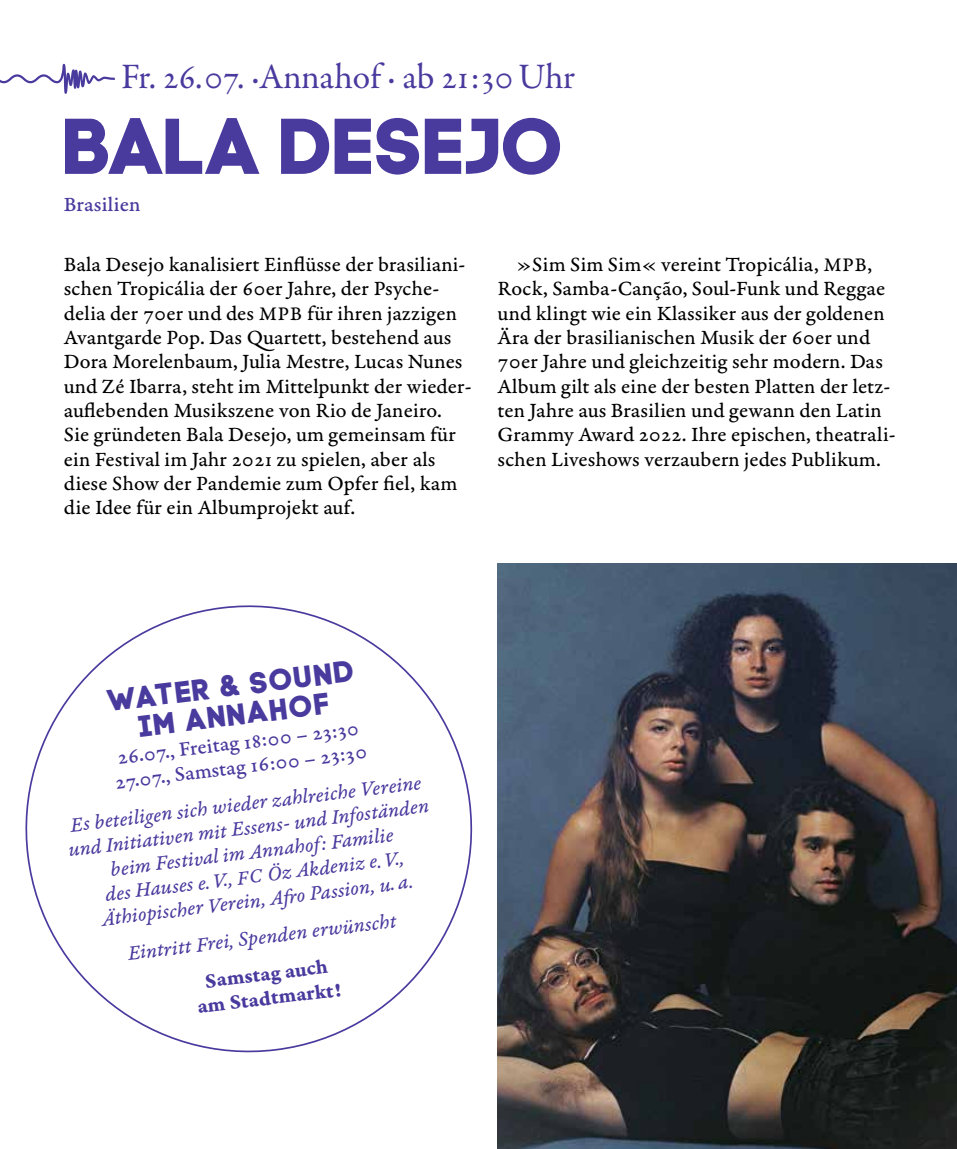
<style>
.page{position:relative;width:957px;height:1149px;background:#fff}
.page>*{position:absolute;margin:0;border:0;box-sizing:border-box;transform-origin:0 0}
.t1{font:78.75px "Code Pro Bold";letter-spacing:-.005em;color:#493a9e}
.t2{font:36px "Garamond Premr Pro";letter-spacing:-.01em;color:#493a9e}
.t3{font:29.93px/29.2px "Code Pro Bold";color:#493a9e;text-align:center}
.t4{font:21.38px/24.3px "Garamond Premr Pro Capt";letter-spacing:.005em;color:#000}
.t5{font:21.38px/24.3px "Garamond Premr Pro It Capt";color:#493a9e;text-align:center}
.t6{font:21.38px/24.3px "Garamond Premr Pro Med Capt";letter-spacing:.005em;color:#493a9e}
.t7{font:21.38px/24.3px "Garamond Premr Pro Bd Capt";color:#493a9e;text-align:center}
.s1{font-size:20.25px}
</style>
<div class="page">
<svg style="left:1px;top:64px;width:114px;height:30px"></svg>
<svg style="left:25px;top:605px;width:448px;height:448px"></svg>
<img style="left:497px;top:563px;width:460px;height:585px">
<h2 class="t2" style="left:121px;top:55px;width:455px">Fr. 26.07. ·Annahof · ab 21:30Uhr</h2>
<h1 class="t1" style="left:65px;top:99px;width:501px">BALA DESEJO</h1>
<p class="t6" style="left:64px;top:192px;width:78px">Brasilien</p>
<p class="t4" style="left:64px;top:253px;width:409px">Bala Desejo kanalisiert Einflüsse der brasiliani&shy;schen Tropicália der 60er Jahre, der Psyche&shy;delia der 70er und des <span class="s1">MPB</span> für ihren jazzigen Avantgarde Pop. Das Quartett, bestehend aus Dora Morelenbaum, Julia Mestre, Lucas Nunes und Zé Ibarra, steht im Mittelpunkt der wieder&shy;auflebenden Musikszene von Rio de Janeiro.<br>Sie gründeten Bala Desejo, um gemeinsam für ein Festival im Jahr 2021 zu spielen, aber als diese Show der Pandemie zum Opfer fiel, kam die Idee für ein Albumprojekt auf.</p>
<p class="t4" style="left:497px;top:253px;width:399px;text-indent:19px">»Sim Sim Sim« vereint Tropicália, <span class="s1">MPB</span>, Rock, Samba-Canção, Soul-Funk und Reggae und klingt wie ein Klassiker aus der goldenen Ära der brasilianischen Musik der 60er und 70er Jahre und gleichzeitig sehr modern. Das Album gilt als eine der besten Platten der letz&shy;ten Jahre aus Brasilien und gewann den Latin Grammy Award 2022. Ihre epischen, theatrali&shy;schen Liveshows verzaubern jedes Publikum.</p>
<h3 class="t3" style="left:106px;top:685px;width:250px;rotate:-7deg">WATER &amp; SOUND<br>IM ANNAHOF</h3>
<p class="t6" style="left:111px;top:746px;width:255px;rotate:-7deg">26.07., Freitag 18:00 – 23:30<br>27.07., Samstag 16:00 – 23:30</p>
<p class="t5" style="left:64px;top:814px;width:365px;rotate:-7deg">Es beteiligen sich wieder zahlreiche Vereine und Initiativen mit Essens- und Infoständen beim Festival im Annahof: Familie<br>des Hauses e.V., <span class="s1">FC</span> Öz Akdeniz e.V., Äthiopischer Verein, Afr o Passion, u. a.</p>
<p class="t5" style="left:127px;top:942px;width:272px;rotate:-7deg">Eintritt Frei, Spenden erwünscht</p>
<p class="t7" style="left:193px;top:970px;width:146px;rotate:-7deg">Samstag auch am Stadtmarkt!</p>
</div>
